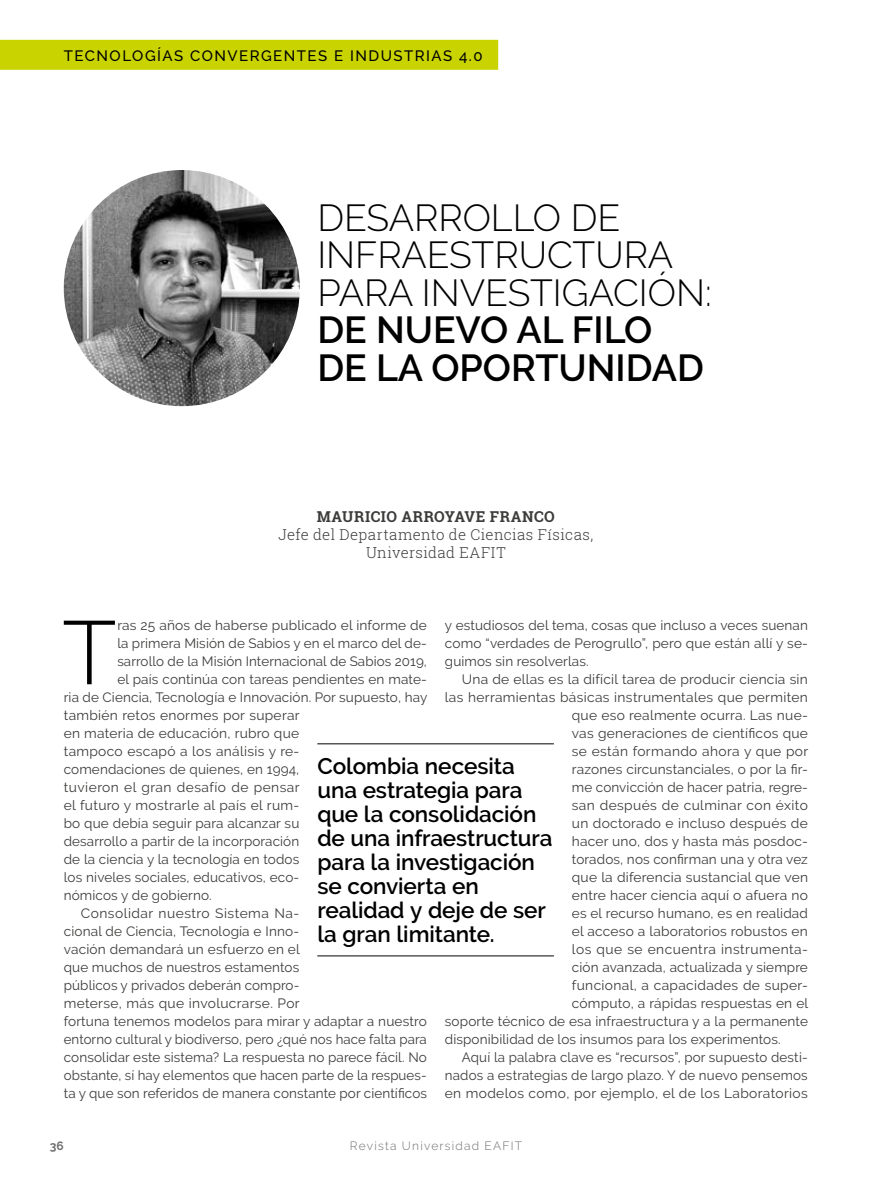
<style>
.page{position:relative;width:893px;height:1191px;background:#fff}
.page>*{position:absolute;margin:0;border:0;box-sizing:border-box;transform-origin:0 0}
.t1{font:300 89.55px "Raleway";color:#000}
.t2{font:300 37.5px/37.5px "Raleway";color:#000}
.t3{font:600 37.5px/37.5px "Raleway";color:#000}
.t4{font:600 22.5px/24px "Raleway";letter-spacing:-.005em;color:#000}
.t5{font:300 15px/18px "Roboto Slab";letter-spacing:.025em;color:#3c3c3b;text-align:center}
.t6{font:500 15px "Raleway";letter-spacing:.1em;color:#000}
.t7{font:700 15px "Roboto Slab";letter-spacing:.03em;color:#3c3c3b}
.t8{font:13.5px/18px "Raleway";letter-spacing:.01em;color:#3c3c3b;text-align:justify}
.t9{font:13.5px "Raleway";letter-spacing:.03em;color:#3c3c3b}
.t10{font:13.5px "Raleway";letter-spacing:.035em;color:#3c3c3b}
.t11{font:300 12px "Raleway";letter-spacing:.1em;color:#706f6f}
.t12{font:700 12px "Raleway";color:#706f6f}
</style>
<div class="page">
<img style="left:64px;top:170px;width:236px;height:236px;border-radius:118px">
<hr style="left:317px;top:743px;width:237px;height:1px;background:#575756">
<hr style="left:317px;top:955px;width:237px;height:1px;background:#575756">
<div style="left:0;top:40px;width:498px;height:30px;background:#c8d300"></div>
<p class="t6" style="left:64px;top:47px;width:420px">TECNOLOGÍAS CONVERGENTES E INDUSTRIAS 4.0</p>
<h2 class="t2" style="left:317px;top:199px;width:396px">DESARROLLO DE<br>INFRAESTRUCTURA<br>PARA INVESTIGACIÓN:</h2>
<h2 class="t3" style="left:317px;top:311px;width:388px">DE NUEVO AL FILO<br>DE LA OPORTUNIDAD</h2>
<p class="t7" style="left:317px;top:506px;width:239px">MAURICIO ARROYAVE FRANCO</p>
<p class="t5" style="left:278px;top:525px;width:316px">Jefe del Departamento de Ciencias Físicas,<br>Universidad EAFIT</p>
<h1 class="t1" style="left:62px;top:600px;width:56px">T</h1>
<p class="t8" style="left:117px;top:616px;width:311px">ras 25 años de haberse publicado el informe de</p>
<p class="t8" style="left:445px;top:616px;width:365px">y estudiosos del tema, cosas que incluso a veces suenan como “verdades de Perogrullo”, pero que están allí y se&shy;guimos sin resolverlas.</p>
<p class="t8" style="left:462px;top:670px;width:347px">Una de ellas es la difícil tarea de producir ciencia sin</p>
<p class="t8" style="left:445px;top:688px;width:365px">las herramientas básicas instrumentales que permiten</p>
<p class="t8" style="left:572px;top:706px;width:238px">que eso realmente ocurra. Las nue-</p>
<p class="t8" style="left:572px;top:724px;width:238px">vas generaciones de científicos que</p>
<p class="t8" style="left:572px;top:742px;width:238px">se están formando ahora y que por</p>
<p class="t8" style="left:572px;top:760px;width:238px">razones circunstanciales, o por la fir-</p>
<p class="t8" style="left:572px;top:778px;width:238px">me convicción de hacer patria, regre-</p>
<p class="t9" style="left:572px;top:797px;width:237px">san después de culminar con éxito</p>
<p class="t8" style="left:572px;top:814px;width:237px">un doctorado e incluso después de</p>
<p class="t8" style="left:572px;top:832px;width:238px">hacer uno, dos y hasta más posdoc-</p>
<p class="t8" style="left:572px;top:850px;width:238px">torados, nos confirman una y otra vez</p>
<p class="t8" style="left:572px;top:868px;width:238px">que la diferencia sustancial que ven</p>
<p class="t8" style="left:572px;top:886px;width:238px">entre hacer ciencia aquí o afuera no</p>
<p class="t8" style="left:572px;top:904px;width:238px">es el recurso humano, es en realidad</p>
<p class="t8" style="left:572px;top:922px;width:237px">el acceso a laboratorios robustos en</p>
<p class="t9" style="left:572px;top:941px;width:238px">los que se encuentra instrumenta-</p>
<p class="t8" style="left:572px;top:958px;width:237px">ción avanzada, actualizada y siempre</p>
<p class="t8" style="left:572px;top:976px;width:238px">funcional, a capacidades de super-</p>
<p class="t8" style="left:572px;top:994px;width:238px">cómputo, a rápidas respuestas en el</p>
<p class="t8" style="left:445px;top:1012px;width:365px">soporte técnico de esa infraestructura y a la permanente</p>
<p class="t8" style="left:445px;top:1030px;width:337px">disponibilidad de los insumos para los experimentos.</p>
<p class="t8" style="left:462px;top:1048px;width:348px">Aquí la palabra clave es “recursos”, por supuesto desti-</p>
<p class="t8" style="left:445px;top:1066px;width:364px">nados a estrategias de largo plazo. Y de nuevo pensemos</p>
<p class="t8" style="left:445px;top:1084px;width:364px">en modelos como, por ejemplo, el de los Laboratorios</p>
<p class="t8" style="left:117px;top:634px;width:311px">la primera Misión de Sabios y en el marco del de-</p>
<p class="t8" style="left:117px;top:652px;width:311px">sarrollo de la Misión Internacional de Sabios 2019,</p>
<p class="t8" style="left:117px;top:670px;width:311px">el país continúa con tareas pendientes en mate-</p>
<p class="t8" style="left:64px;top:688px;width:365px">ria de Ciencia, Tecnología e Innovación. Por supuesto, hay</p>
<p class="t8" style="left:64px;top:706px;width:237px">también retos enormes por superar</p>
<p class="t8" style="left:64px;top:724px;width:237px">en materia de educación, rubro que</p>
<p class="t8" style="left:64px;top:742px;width:237px">tampoco escapó a los análisis y re-</p>
<p class="t8" style="left:64px;top:760px;width:237px">comendaciones de quienes, en 1994,</p>
<p class="t10" style="left:64px;top:779px;width:237px">tuvieron el gran desafío de pensar</p>
<p class="t8" style="left:64px;top:796px;width:237px">el futuro y mostrarle al país el rum-</p>
<p class="t8" style="left:64px;top:814px;width:237px">bo que debía seguir para alcanzar su</p>
<p class="t8" style="left:64px;top:832px;width:237px">desarrollo a partir de la incorporación</p>
<p class="t8" style="left:64px;top:850px;width:237px">de la ciencia y la tecnología en todos</p>
<p class="t8" style="left:64px;top:868px;width:237px">los niveles sociales, educativos, eco-</p>
<p class="t8" style="left:64px;top:886px;width:150px">nómicos y de gobierno.</p>
<p class="t10" style="left:81px;top:905px;width:220px">Consolidar nuestro Sistema Na-</p>
<p class="t8" style="left:64px;top:922px;width:237px">cional de Ciencia, Tecnología e Inno-</p>
<p class="t8" style="left:64px;top:940px;width:238px">vación demandará un esfuerzo en el</p>
<p class="t8" style="left:64px;top:958px;width:237px">que muchos de nuestros estamentos</p>
<p class="t8" style="left:64px;top:976px;width:237px">públicos y privados deberán compro-</p>
<p class="t8" style="left:64px;top:994px;width:237px">meterse, más que involucrarse. Por</p>
<p class="t8" style="left:64px;top:1012px;width:365px">fortuna tenemos modelos para mirar y adaptar a nuestro</p>
<p class="t8" style="left:64px;top:1030px;width:365px">entorno cultural y biodiverso, pero ¿qué nos hace falta para</p>
<p class="t8" style="left:64px;top:1048px;width:365px">consolidar este sistema? La respuesta no parece fácil. No</p>
<p class="t8" style="left:64px;top:1066px;width:365px">obstante, sí hay elementos que hacen parte de la respues-</p>
<p class="t8" style="left:64px;top:1084px;width:365px">ta y que son referidos de manera constante por científicos</p>
<h3 class="t4" style="left:317px;top:754px;width:237px">Colombia necesita una estrategia para que la consolidación de una infraestructura para la investigación se convierta en realidad y deje de ser la gran limitante.</h3>
<p class="t12" style="left:50px;top:1139px;width:15px">36</p>
<p class="t11" style="left:350px;top:1139px;width:174px">Revista Universidad EAFIT</p>
</div>
